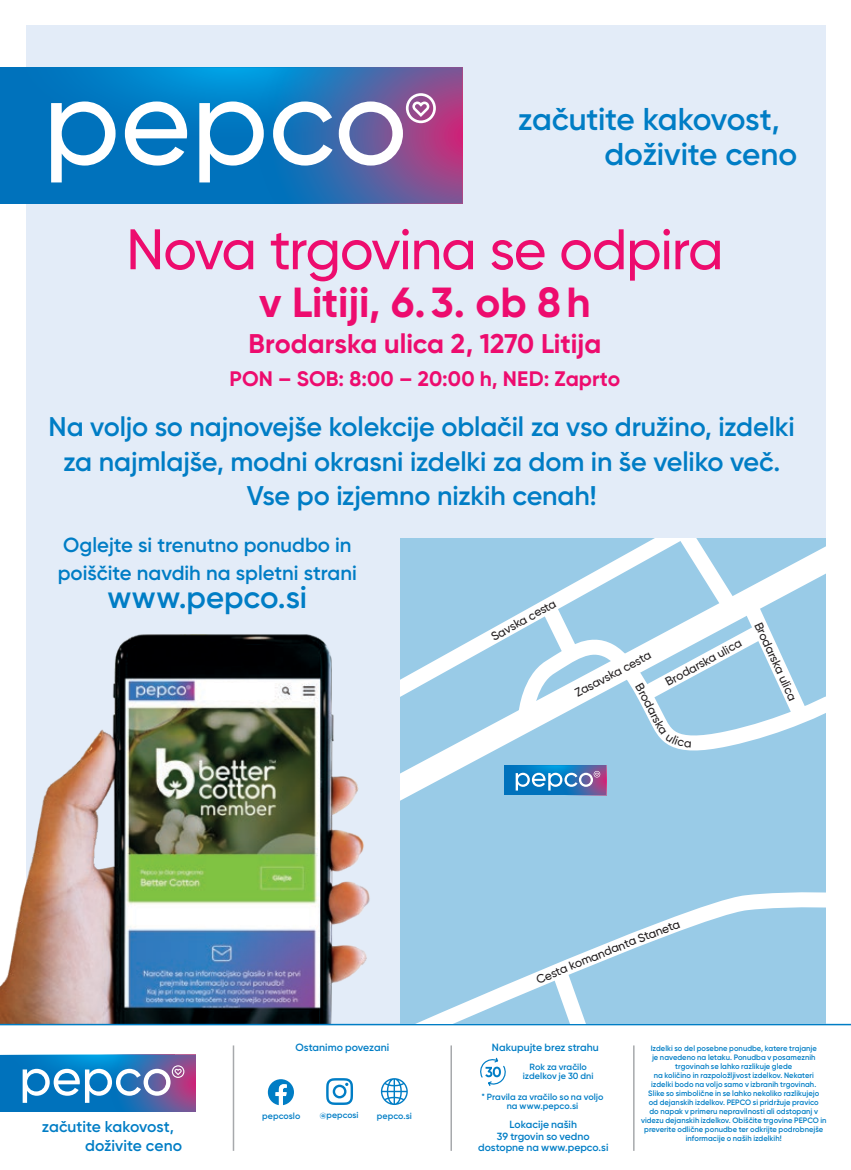
<style>
.page{position:relative;width:851px;height:1170px;background:#fff}
.page>*{position:absolute;margin:0;border:0;box-sizing:border-box;transform-origin:0 0}
.t1{font:500 57px "Gilroy";letter-spacing:-.02em;color:#ed0c6e}
.t2{font:700 42px "Gilroy";letter-spacing:-.005em;color:#ed0c6e}
.t3{font:600 31.5px/35.2px "Gilroy";letter-spacing:-.01em;color:#007dc5}
.t4{font:600 31.05px "Gilroy";letter-spacing:-.005em;color:#007dc5}
.t5{font:600 27px/34.5px "Gilroy";letter-spacing:-.005em;color:#007dc5;text-align:center}
.t6{font:700 27px "Gilroy";color:#ed0c6e}
.t7{font:700 21px "Gilroy";letter-spacing:.005em;color:#ed0c6e}
.t8{font:600 20.4px/28px "Gilroy";color:#007dc5}
.t9{font:600 15.6px/18.6px "Gilroy";color:#007dc5}
.t10{font:500 12px "Gilroy";color:#231f20}
.t11{font:600 10.5px "Gilroy";color:#007dc5}
.t12{font:600 10.35px/11.4px "Gilroy";color:#007dc5;text-align:center}
.t13{font:600 9px/9px "Gilroy";letter-spacing:.005em;color:#007dc5;text-align:center}
.t14{font:600 8.85px "Gilroy";letter-spacing:.005em;color:#007dc5}
.t15{font:600 8.7px "Gilroy";letter-spacing:.005em;color:#007dc5}
.t16{font:600 7.8px/9px "Gilroy";letter-spacing:.005em;color:#007dc5;text-align:center}
</style>
<div class="page">
<div style="left:26px;top:26px;width:799px;height:998px;background:#e3ecf8"></div>
<img style="left:0;top:634px;width:370px;height:389px">
<hr style="left:0;top:1023px;width:850px;height:2px;background:#007dc5">
<svg style="left:0;top:1054px;width:195px;height:57px;background:#4986c0"></svg>
<div style="left:0;top:67px;width:51px;height:112px;background:#0072bc"></div>
<svg style="left:51px;top:67px;width:411px;height:136px;background:#5087c0"></svg>
<svg style="left:480px;top:1057px;width:26px;height:29px"></svg>
<svg style="left:268px;top:1079px;width:26px;height:26px"></svg>
<svg style="left:381px;top:1078px;width:27px;height:26px"></svg>
<svg style="left:326px;top:1078px;width:27px;height:26px"></svg>
<hr style="left:450px;top:1045px;width:2px;height:105px;background:#a7a9ac">
<hr style="left:633px;top:1045px;width:1px;height:105px;background:#a7a9ac">
<hr style="left:233px;top:1045px;width:1px;height:105px;background:#a7a9ac">
<div style="left:400px;top:538px;width:425px;height:485px;background:#99cbe7"></div>
<svg style="left:400px;top:618px;width:207px;height:183px"></svg>
<svg style="left:418px;top:892px;width:407px;height:131px"></svg>
<svg style="left:511px;top:538px;width:314px;height:217px"></svg>
<svg style="left:667px;top:921px;width:13px;height:10px"></svg>
<h3 class="t3" style="left:604px;top:101px;width:194px;text-indent:-87px">začutite kakovost, doživite ceno</h3>
<h1 class="t1" style="left:126px;top:214px;width:598px">Nova trgovina se odpira</h1>
<h2 class="t2" style="left:259px;top:276px;width:333px">v Litiji, 6.3. ob 8h</h2>
<h3 class="t6" style="left:248px;top:327px;width:354px">Brodarska ulica 2, 1270 Litija</h3>
<h3 class="t7" style="left:229px;top:366px;width:392px">PON – SOB: 8:00 – 20:00 h, NED: Zaprto</h3>
<h3 class="t5" style="left:49px;top:409px;width:747px">Na voljo so najnovejše kolekcije oblačil za vso družino, izdelki za najmlajše, modni okrasni izdelki za dom in še veliko več.<br>Vse po izjemno nizkih cenah!</h3>
<h3 class="t8" style="left:58px;top:531px;width:300px">Oglejte si trenutno ponudbo in poiščite navdih na spletni strani</h3>
<h3 class="t4" style="left:108px;top:578px;width:201px">www.pepco.si</h3>
<h3 class="t10" style="left:488px;top:630px;width:74px;rotate:-29deg">Savska cesta</h3>
<h3 class="t10" style="left:662px;top:675px;width:86px;rotate:-28deg">Brodarska ulica</h3>
<h3 class="t10" style="left:572px;top:687px;width:86px;rotate:-28deg">Zasavska cesta</h3>
<h3 class="t10" style="left:653px;top:696px;width:26px;rotate:63deg">dars</h3>
<h3 class="t10" style="left:764px;top:619px;width:86px;rotate:65deg">Brodarska ulica</h3>
<h3 class="t10" style="left:625px;top:935px;width:44px;rotate:-21deg">a Stane</h3>
<h3 class="t10" style="left:557px;top:963px;width:76px;rotate:-22deg">a komandant</h3>
<h3 class="t10" style="left:534px;top:973px;width:27px;rotate:-23deg">Cest</h3>
<h3 class="t11" style="left:295px;top:1041px;width:95px">Ostanimo povezani</h3>
<p class="t16" style="left:641px;top:1043px;width:187px">Izdelki so del posebne ponudbe, katere trajanje<br>je navedeno na letaku. Ponudba v posameznih trgovinah se lahko razlikuje glede<br>na količino in razpoložljivost izdelkov. Nekateri<br>izdelki bodo na voljo samo v izbranih trgovinah.<br>Slike so simbolične in se lahko nekoliko razlikujejo<br>od dejanskih izdelkov. PEPCO si pridržuje pravico<br>do napak v primeru nepravilnosti ali odstopanj v videzu dejanskih izdelkov. Obiščite trgovine PEPCO in preverite odlične ponudbe ter odkrijte podrobnejše informacije o naših izdelkih!</p>
<h3 class="t11" style="left:492px;top:1041px;width:108px">Nakupujte brez strahu</h3>
<p class="t13" style="left:481px;top:1091px;width:123px">* Pravila za vračilo so na voljo na www.pepco.si</p>
<p class="t13" style="left:523px;top:1062px;width:72px">Rok za vračilo izdelkov je 30 dni</p>
<p class="t14" style="left:262px;top:1109px;width:40px">pepcoslo</p>
<p class="t15" style="left:320px;top:1109px;width:40px">@pepcosi</p>
<p class="t14" style="left:377px;top:1110px;width:37px">pepco.si</p>
<h3 class="t9" style="left:85px;top:1117px;width:99px;text-indent:-43px">začutite kakovost, doživite ceno</h3>
<h3 class="t12" style="left:478px;top:1118px;width:132px">Lokacije naših<br>39 trgovin so vedno dostopne na www.pepco.si</h3>
</div>
